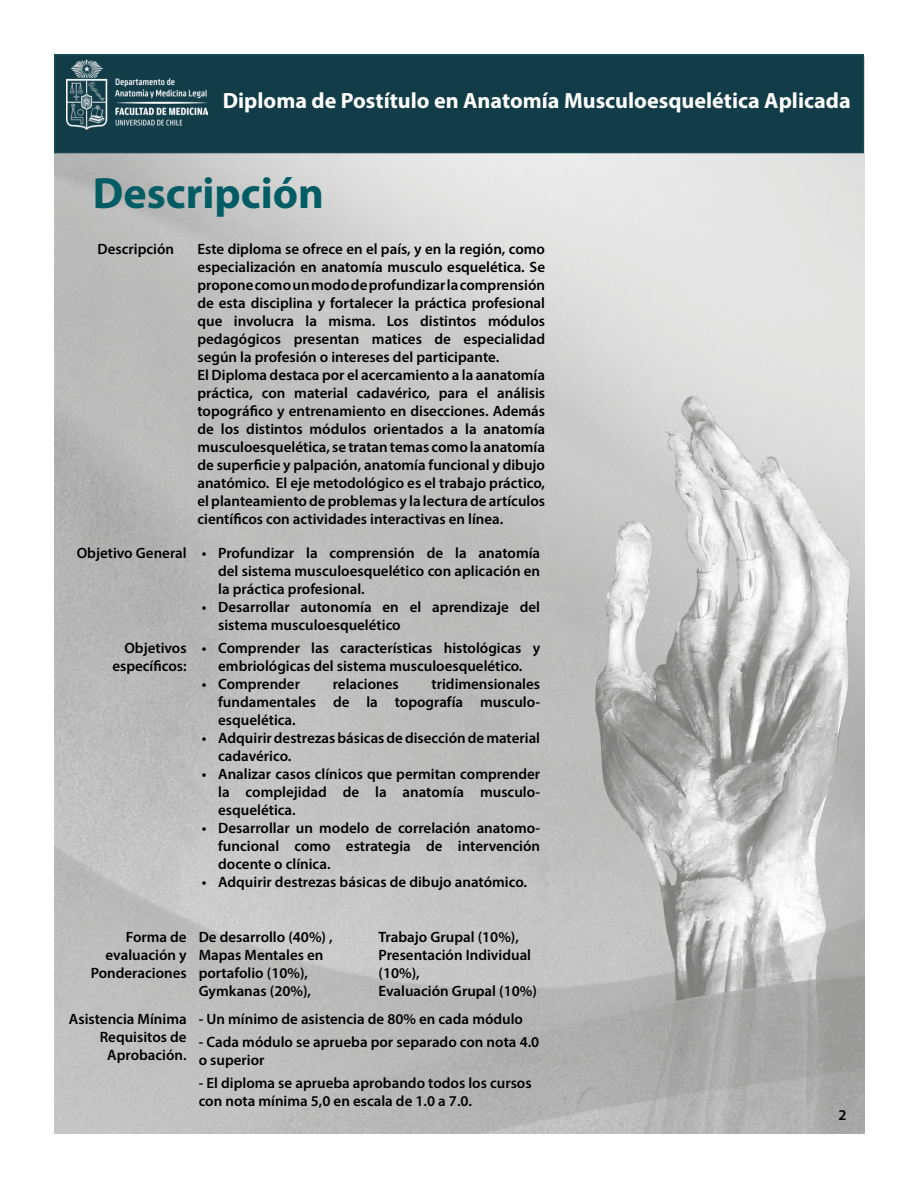
<style>
.page{position:relative;width:918px;height:1188px;background:#fff}
.page>*{position:absolute;margin:0;border:0;box-sizing:border-box;transform-origin:0 0}
.t1{font:700 43.95px "Myriad Pro";color:#015d63}
.t2{font:700 22.2px "Myriad Pro";color:#fff}
.t3{font:600 15px/18px "Myriad Pro";color:#000}
</style>
<div class="page">
<img style="left:55px;top:56px;width:810px;height:1078px">
<div style="left:54px;top:54px;width:810px;height:99px;background:#123c48;border:2px solid #184950"></div>
<img style="left:67px;top:59px;width:141px;height:71px">
<h2 class="t2" style="left:223px;top:86px;width:629px">Diploma de Postítulo en Anatomía Musculoesquelética Aplicada</h2>
<h1 class="t1" style="left:93px;top:165px;width:233px">Descripción</h1>
<p class="t3" style="left:98px;top:239px;width:78px">Descripción</p>
<p class="t3" style="left:197px;top:239px;width:349px">Este diploma se ofrece en el país, y en la región, como especialización en anatomía musculo esquelética. Se propone como un modo de profundizar la comprensión de esta disciplina y fortalecer la práctica profesional que involucra la misma. Los distintos módulos pedagógicos presentan matices de especialidad según la profesión o intereses del participante.<br>El Diploma destaca por el acercamiento a la aanatomía práctica, con material cadavérico, para el análisis topográfico y entrenamiento en disecciones. Además de los distintos módulos orientados a la anatomía musculoesquelética, se tratan temas como la anatomía de superficie y palpación, anatomía funcional y dibujo anatómico. El eje metodológico es el trabajo práctico, el planteamiento de problemas y la lectura de artículos científicos con actividades interactivas en línea.</p>
<p class="t3" style="left:218px;top:543px;width:323px;text-align:justify;text-indent:-142px">Objetivo General • Profundizar la comprensión de la anatomía del sistema musculoesquelético con aplicación en la práctica profesional.</p>
<p class="t3" style="left:218px;top:597px;width:323px;text-indent:-17px">• Desarrollar autonomía en el aprendizaje del sistema musculoesquelético</p>
<p class="t3" style="left:112px;top:638px;width:76px;text-align:right">Objetivos específicos:</p>
<p class="t3" style="left:202px;top:638px;width:340px;text-align:center">• Comprender las características histológicas y embriológicas del sistema musculoesquelético.</p>
<p class="t3" style="left:202px;top:674px;width:100px">• Comprender</p>
<p class="t3" style="left:333px;top:674px;width:68px">relaciones</p>
<p class="t3" style="left:218px;top:674px;width:323px;text-align:justify;text-indent:213px">tridimensionales fundamentales de la topografía musculo&shy;esquelética.</p>
<p class="t3" style="left:218px;top:728px;width:323px;text-indent:-17px">• Adquirir destrezas básicas de disección de material cadavérico.</p>
<p class="t3" style="left:218px;top:764px;width:323px;text-align:justify;text-indent:-17px">• Analizar casos clínicos que permitan comprender la complejidad de la anatomía musculo&shy;esquelética.</p>
<p class="t3" style="left:218px;top:818px;width:323px;text-align:justify;text-indent:-17px">• Desarrollar un modelo de correlación anatomo&shy;funcional como estrategia de intervención docente o clínica.</p>
<p class="t3" style="left:202px;top:872px;width:327px">• Adquirir destrezas básicas de dibujo anatómico.</p>
<p class="t3" style="left:91px;top:928px;width:97px;text-align:right">Forma de evaluación y<br>Ponderaciones</p>
<p class="t3" style="left:199px;top:928px;width:136px">De desarrollo (40%) ,<br>Mapas Mentales en portafolio (10%),<br>Gymkanas (20%),</p>
<p class="t3" style="left:379px;top:928px;width:160px">Trabajo Grupal (10%),<br>Presentación Individual (10%),<br>Evaluación Grupal (10%)</p>
<p class="t3" style="left:69px;top:1009px;width:119px;text-align:right">Asistencia Mínima<br>Requisitos de<br>Aprobación.</p>
<p class="t3" style="left:199px;top:1009px;width:326px">- Un mínimo de asistencia de 80% en cada módulo</p>
<p class="t3" style="left:199px;top:1033px;width:342px">- Cada módulo se aprueba por separado con nota 4.0 o superior</p>
<p class="t3" style="left:199px;top:1074px;width:334px">- El diploma se aprueba aprobando todos los cursos con nota mínima 5,0 en escala de 1.0 a 7.0.</p>
<p class="t3" style="left:838px;top:1106px;width:10px">2</p>
</div>
